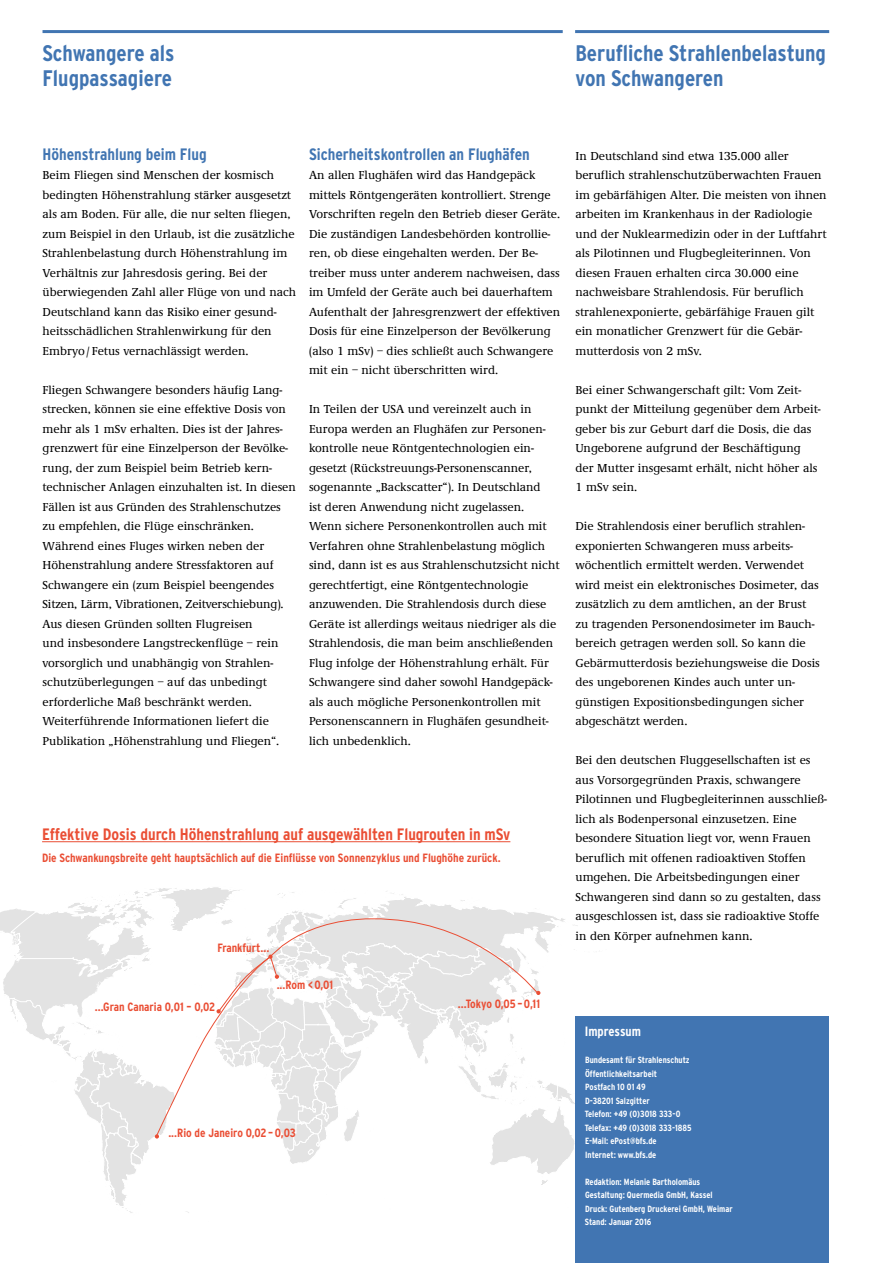
<style>
.page{position:relative;width:893px;height:1263px;background:#fff}
.page>*{position:absolute;margin:0;border:0;box-sizing:border-box;transform-origin:0 0}
.Artikelüberschrift{font:700 condensed 22.5px/25.5px "Interstate";color:#4175b2}
.t1{font:700 condensed 16.5px "Interstate";color:#ea4e34}
.Zwischenüberschrift{font:700 condensed 16.5px "Interstate";color:#4175b2}
.Grafik_BU_klein{font:700 condensed 13.5px "Interstate";color:#fff}
.Text{font:500 12px/19.5px "Demos EF";color:#000}
.t2{font:700 condensed 12px "Interstate";color:#ea4e34}
.Grafik_BU_klein-2{font:700 condensed 9px "Interstate";color:#fff}
</style>
<div class="page">
<hr style="left:42px;top:841px;width:468px;height:1px;background:#ea4e34">
<svg style="left:3px;top:887px;width:659px;height:326px"></svg>
<hr style="left:43px;top:30px;width:520px;height:3px;background:#4175b2">
<hr style="left:575px;top:30px;width:254px;height:3px;background:#4175b2">
<div style="left:575px;top:1017px;width:254px;height:246px;background:#4175b2"></div>
<h2 class="Artikelüberschrift" style="left:43px;top:40px;width:133px">Schwangere als<br>Flugpassagiere</h2>
<h2 class="Artikelüberschrift" style="left:575px;top:40px;width:252px">Berufliche Strahlenbelastung von Schwangeren</h2>
<h3 class="Zwischenüberschrift" style="left:43px;top:144px;width:166px">Höhenstrahlung beim Flug</h3>
<p class="Text" style="left:43px;top:166px;width:255px">Beim Fliegen sind Menschen der kosmisch bedingten Höhenstrahlung stärker ausgesetzt als am Boden. Für alle, die nur selten fliegen, zum Beispiel in den Urlaub, ist die zusätzliche Strahlenbelastung durch Höhenstrahlung im Verhältnis zur Jahresdosis gering. Bei der überwiegenden Zahl aller Flüge von und nach Deutschland kann das Risiko einer gesund&shy;heitsschädlichen Strahlenwirkung für den Embryo/Fetus vernachlässigt werden.</p>
<p class="Text" style="left:43px;top:380px;width:255px">Fliegen Schwangere besonders häufig Lang&shy;strecken, können sie eine effektive Dosis von mehr als 1 mSv erhalten. Dies ist der Jahres&shy;grenzwert für eine Einzelperson der Bevölke&shy;rung, der zum Beispiel beim Betrieb kern&shy;technischer Anlagen einzuhalten ist. In diesen Fällen ist aus Gründen des Strahlenschutzes zu empfehlen, die Flüge einschränken.<br>Während eines Fluges wirken neben der Höhenstrahlung andere Stressfaktoren auf Schwangere ein (zum Beispiel beengendes Sitzen, Lärm, Vibrationen, Zeitverschiebung).<br>Aus diesen Gründen sollten Flugreisen<br>und insbesondere Langstreckenflüge – rein vorsorglich und unabhängig von Strahlen&shy;schutzüberlegungen – auf das unbedingt erforderliche Maß beschränkt werden.<br>Weiterführende Informationen liefert die Publikation „Höhenstrahlung und Fliegen“.</p>
<h3 class="Zwischenüberschrift" style="left:309px;top:144px;width:222px">Sicherheitskontrollen an Flughäfen</h3>
<p class="Text" style="left:309px;top:166px;width:253px">An allen Flughäfen wird das Handgepäck mittels Röntgengeräten kontrolliert. Strenge Vorschriften regeln den Betrieb dieser Geräte.<br>Die zuständigen Landesbehörden kontrollie&shy;ren, ob diese eingehalten werden. Der Be&shy;treiber muss unter anderem nachweisen, dass im Umfeld der Geräte auch bei dauerhaftem Aufenthalt der Jahresgrenzwert der effektiven Dosis für eine Einzelperson der Bevölkerung (also 1 mSv) – dies schließt auch Schwangere mit ein – nicht überschritten wird.</p>
<p class="Text" style="left:309px;top:400px;width:252px">In Teilen der USA und vereinzelt auch in Europa werden an Flughäfen zur Personen&shy;kontrolle neue Röntgentechnologien ein&shy;gesetzt (Rückstreuungs-Personenscanner, sogenannte „Backscatter“). In Deutschland<br>ist deren Anwendung nicht zugelassen.<br>Wenn sichere Personenkontrollen auch mit Verfahren ohne Strahlenbelastung möglich sind, dann ist es aus Strahlenschutzsicht nicht gerechtfertigt, eine Röntgentechnologie anzuwenden. Die Strahlendosis durch diese Geräte ist allerdings weitaus niedriger als die Strahlendosis, die man beim anschließenden Flug infolge der Höhenstrahlung erhält. Für Schwangere sind daher sowohl Handgepäck&shy;als auch mögliche Personenkontrollen mit Personenscannern in Flughäfen gesundheit&shy;lich unbedenklich.</p>
<p class="t1" style="left:42px;top:824px;width:470px">Effektive Dosis durch Höhenstrahlung auf ausgewählten Flugrouten in mSv</p>
<p class="t2" style="left:42px;top:850px;width:460px">Die Schwankungsbreite geht hauptsächlich auf die Einflüsse von Sonnenzyklus und Flughöhe zurück.</p>
<p class="t2" style="left:217px;top:941px;width:53px">Frankfurt...</p>
<p class="t2" style="left:95px;top:999px;width:122px">...Gran Canaria 0,01 – 0,02</p>
<p class="t2" style="left:277px;top:977px;width:58px">...Rom &lt;0,01</p>
<p class="t2" style="left:168px;top:1125px;width:129px">...Rio de Janeiro 0,02–0,03</p>
<p class="t2" style="left:458px;top:996px;width:84px">...Tokyo 0,05–0,11</p>
<p class="Text" style="left:575px;top:146px;width:253px">In Deutschland sind etwa 135.000 aller beruflich strahlenschutzüberwachten Frauen im gebärfähigen Alter. Die meisten von ihnen arbeiten im Krankenhaus in der Radiologie und der Nuklearmedizin oder in der Luftfahrt als Pilotinnen und Flugbegleiterinnen. Von diesen Frauen erhalten circa 30.000 eine nachweisbare Strahlendosis. Für beruflich strahlenexponierte, gebärfähige Frauen gilt ein monatlicher Grenzwert für die Gebär&shy;mutterdosis von 2 mSv.</p>
<p class="Text" style="left:575px;top:380px;width:247px">Bei einer Schwangerschaft gilt: Vom Zeit&shy;punkt der Mitteilung gegenüber dem Arbeit&shy;geber bis zur Geburt darf die Dosis, die das Ungeborene aufgrund der Beschäftigung der Mutter insgesamt erhält, nicht höher als 1 mSv sein.</p>
<p class="Text" style="left:575px;top:517px;width:246px">Die Strahlendosis einer beruflich strahlen&shy;exponierten Schwangeren muss arbeits&shy;wöchentlich ermittelt werden. Verwendet wird meist ein elektronisches Dosimeter, das zusätzlich zu dem amtlichen, an der Brust zu tragenden Personendosimeter im Bauch&shy;bereich getragen werden soll. So kann die Gebärmutterdosis beziehungsweise die Dosis des ungeborenen Kindes auch unter un&shy;günstigen Expositionsbedingungen sicher abgeschätzt werden.</p>
<p class="Text" style="left:575px;top:751px;width:253px">Bei den deutschen Fluggesellschaften ist es aus Vorsorgegründen Praxis, schwangere Pilotinnen und Flugbegleiterinnen ausschließ&shy;lich als Bodenpersonal einzusetzen. Eine besondere Situation liegt vor, wenn Frauen beruflich mit offenen radioaktiven Stoffen umgehen. Die Arbeitsbedingungen einer Schwangeren sind dann so zu gestalten, dass ausgeschlossen ist, dass sie radioaktive Stoffe in den Körper aufnehmen kann.</p>
<p class="Grafik_BU_klein" style="left:585px;top:1023px;width:58px">Impressum</p>
<p class="Grafik_BU_klein-2" style="left:585px;top:1054px;width:106px">Bundesamt für Strahlenschutz</p>
<p class="Grafik_BU_klein-2" style="left:585px;top:1068px;width:74px">Öffentlichkeitsarbeit</p>
<p class="Grafik_BU_klein-2" style="left:585px;top:1081px;width:62px">Postfach 10 01 49</p>
<p class="Grafik_BU_klein-2" style="left:585px;top:1095px;width:66px">D-38201 Salzgitter</p>
<p class="Grafik_BU_klein-2" style="left:585px;top:1108px;width:97px">Telefon: +49 (0)3018 333-0</p>
<p class="Grafik_BU_klein-2" style="left:585px;top:1122px;width:108px">Telefax: +49 (0)3018 333-1885</p>
<p class="Grafik_BU_klein-2" style="left:585px;top:1135px;width:73px">E-Mail: ePost@bfs.de</p>
<p class="Grafik_BU_klein-2" style="left:585px;top:1149px;width:73px">Internet: www.bfs.de</p>
<p class="Grafik_BU_klein-2" style="left:585px;top:1176px;width:117px">Redaktion: Melanie Bartholomäus</p>
<p class="Grafik_BU_klein-2" style="left:585px;top:1189px;width:129px">Gestaltung: Quermedia GmbH, Kassel</p>
<p class="Grafik_BU_klein-2" style="left:585px;top:1203px;width:149px">Druck: Gutenberg Druckerei GmbH, Weimar</p>
<p class="Grafik_BU_klein-2" style="left:585px;top:1216px;width:68px">Stand: Januar 2016</p>
</div>
